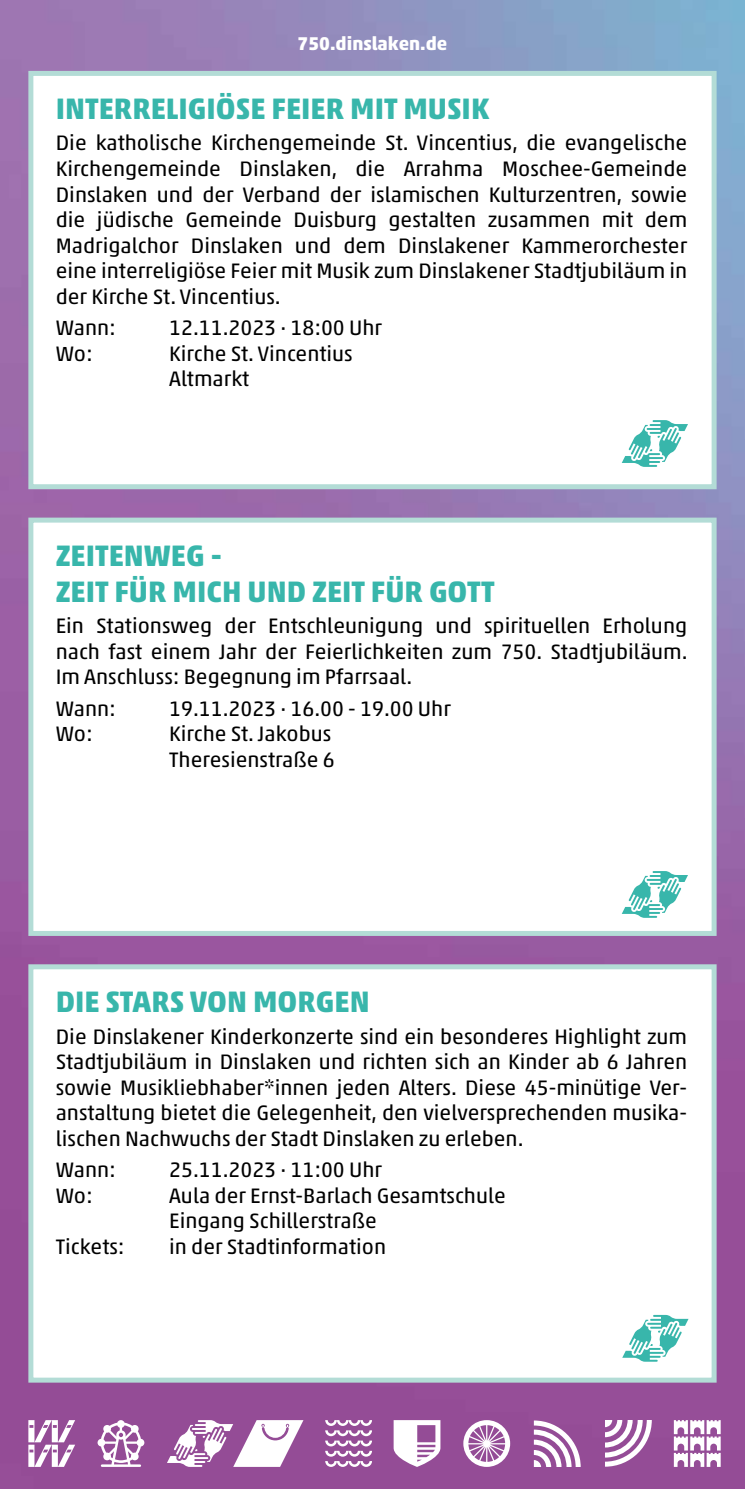
<style>
.page{position:relative;width:745px;height:1489px;background:#fff}
.page>*{position:absolute;margin:0;border:0;box-sizing:border-box;transform-origin:0 0}
.t1{font:700 30px/36px "Akko Pro";color:#38b6ab}
.t2{font:21.25px/25.5px "Akko Pro";color:#000;text-align:justify}
.t3{font:700 18.75px "Akko Pro";color:#fff}
</style>
<div class="page">
<img style="left:0;top:0;width:744px;height:1488px">
<div style="left:28px;top:71px;width:688px;height:418px;background:#fff;border:5px solid #b3dcd6"></div>
<svg style="left:28px;top:1419px;width:1px;height:23px"></svg>
<div style="left:28px;top:1444px;width:6px;height:22px;background:#d6bbd7"></div>
<svg style="left:29px;top:1419px;width:46px;height:47px"></svg>
<svg style="left:97px;top:1419px;width:47px;height:47px"></svg>
<svg style="left:167px;top:1419px;width:136px;height:47px"></svg>
<svg style="left:325px;top:1419px;width:47px;height:47px"></svg>
<svg style="left:393px;top:1419px;width:47px;height:47px"></svg>
<svg style="left:463px;top:1419px;width:47px;height:47px"></svg>
<svg style="left:533px;top:1420px;width:47px;height:46px"></svg>
<svg style="left:602px;top:1419px;width:49px;height:47px"></svg>
<svg style="left:673px;top:1419px;width:47px;height:47px"></svg>
<div style="left:28px;top:964px;width:688px;height:418px;background:#fff;border:5px solid #b3dcd6"></div>
<svg style="left:622px;top:1314px;width:66px;height:47px"></svg>
<div style="left:28px;top:517px;width:688px;height:418px;background:#fff;border:5px solid #b3dcd6"></div>
<svg style="left:621px;top:871px;width:66px;height:46px"></svg>
<svg style="left:621px;top:420px;width:66px;height:47px"></svg>
<p class="t3" style="left:297px;top:31px;width:151px">750.dinslaken.de</p>
<h1 class="t1" style="left:56px;top:90px;width:435px">INTERRELIGIÖSE FEIER MIT MUSIK</h1>
<p class="t2" style="left:56px;top:130px;width:632px">Die katholische Kirchengemeinde St. Vincentius, die evangelische Kirchengemeinde Dinslaken, die Arrahma Moschee-Gemeinde Dinslaken und der Verband der islamischen Kulturzentren, sowie die jüdische Gemeinde Duisburg gestalten zusammen mit dem Madrigalchor Dinslaken und dem Dinslakener Kammerorchester eine interreligiöse Feier mit Musik zum Dinslakener Stadtjubiläum in der Kirche St. Vincentius.</p>
<p class="t2" style="left:56px;top:315px;width:62px">Wann:</p>
<p class="t2" style="left:169px;top:315px;width:214px">12.11.2023 · 18:00 Uhr</p>
<p class="t2" style="left:56px;top:340px;width:38px">Wo:</p>
<p class="t2" style="left:169px;top:340px;width:185px">Kirche St. Vincentius<br>Altmarkt</p>
<h1 class="t1" style="left:56px;top:537px;width:440px">ZEITENWEG -<br>ZEIT FÜR MICH UND ZEIT FÜR GOTT</h1>
<p class="t2" style="left:56px;top:613px;width:633px">Ein Stationsweg der Entschleunigung und spirituellen Erholung nach fast einem Jahr der Feierlichkeiten zum 750. Stadtjubiläum.<br>Im Anschluss: Begegnung im Pfarrsaal.</p>
<p class="t2" style="left:56px;top:695px;width:62px">Wann:</p>
<p class="t2" style="left:169px;top:695px;width:283px">19.11.2023 · 16.00 - 19.00 Uhr</p>
<p class="t2" style="left:56px;top:721px;width:38px">Wo:</p>
<p class="t2" style="left:169px;top:721px;width:167px">Kirche St. Jakobus<br>Theresienstraße 6</p>
<h1 class="t1" style="left:56px;top:983px;width:315px">DIE STARS VON MORGEN</h1>
<p class="t2" style="left:56px;top:1023px;width:632px">Die Dinslakener Kinderkonzerte sind ein besonderes Highlight zum Stadtjubiläum in Dinslaken und richten sich an Kinder ab 6 Jahren sowie Musikliebhaber*innen jeden Alters. Diese 45-minütige Ver&shy;anstaltung bietet die Gelegenheit, den vielversprechenden musika&shy;lischen Nachwuchs der Stadt Dinslaken zu erleben.</p>
<p class="t2" style="left:56px;top:1157px;width:62px">Wann:</p>
<p class="t2" style="left:169px;top:1157px;width:214px">25.11.2023 · 11:00 Uhr</p>
<p class="t2" style="left:56px;top:1182px;width:38px">Wo:</p>
<p class="t2" style="left:169px;top:1182px;width:338px">Aula der Ernst-Barlach Gesamtschule<br>Eingang Schillerstraße</p>
<p class="t2" style="left:56px;top:1233px;width:70px">Tickets:</p>
<p class="t2" style="left:169px;top:1233px;width:218px">in der Stadtinformation</p>
</div>
